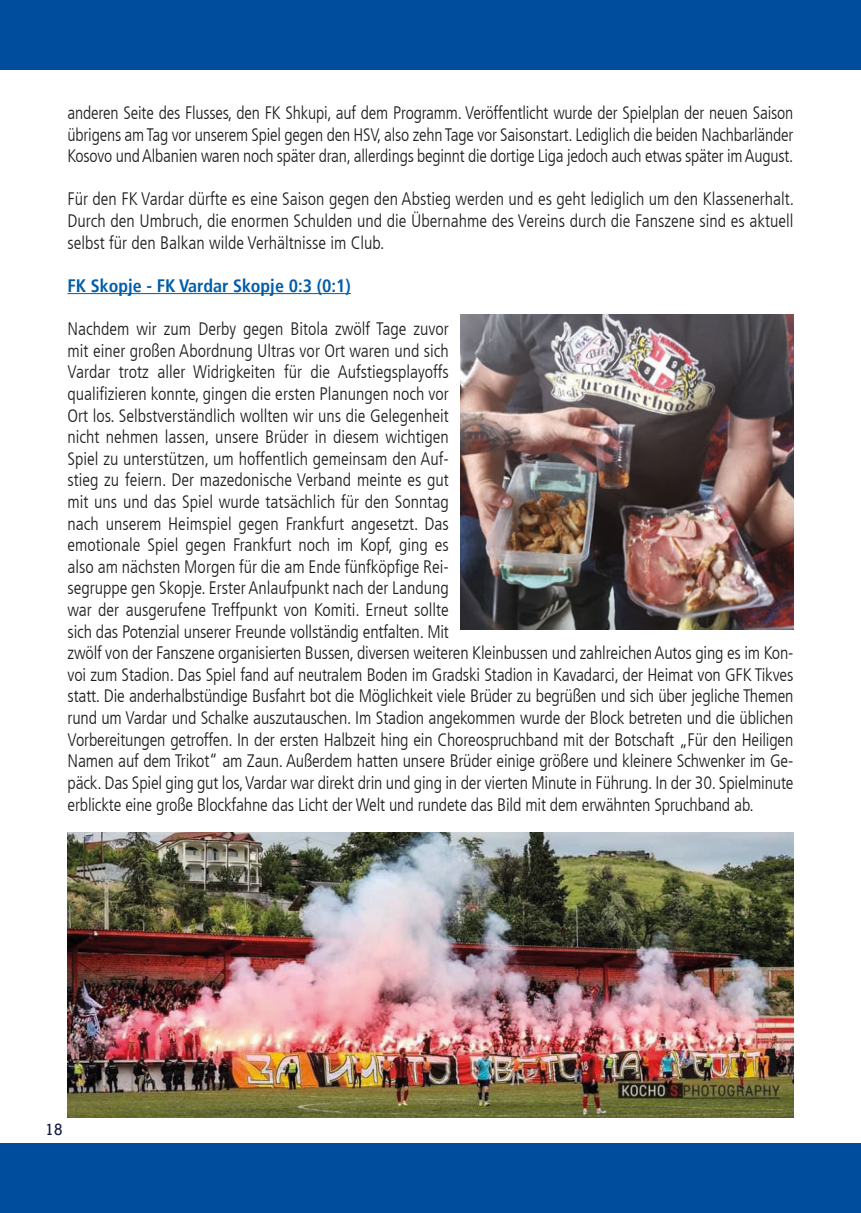
<style>
.page{position:relative;width:861px;height:1213px;background:#fff}
.page>*{position:absolute;margin:0;border:0;box-sizing:border-box;transform-origin:0 0}
._01_Fliestext{font:300 condensed 18px/21.6px "Frutiger LT";letter-spacing:-.01em;color:#1d1d1b;text-align:justify}
._03_Subheadline_Rubriken{font:700 condensed 18px "Frutiger LT";color:#005da9}
.t1{font:16px "Steinem";color:#131940}
</style>
<div class="page">
<hr style="left:68px;top:293px;width:283px;height:1px;background:#005da9">
<img style="left:68px;top:832px;width:725px;height:285px">
<img style="left:460px;top:314px;width:333px;height:315px">
<div style="left:0;top:1143px;width:850px;height:69px;background:#004d9d"></div>
<div style="left:850px;top:0;width:11px;height:69px;background:#004d9d"></div>
<div style="left:850px;top:1142px;width:11px;height:70px;background:#004d9d"></div>
<div style="left:0;top:0;width:850px;height:69px;background:#004d9d"></div>
<p class="_01_Fliestext" style="left:68px;top:102px;width:727px">anderen Seite des Flusses, den FK Shkupi, auf dem Programm. Veröffentlicht wurde der Spielplan der neuen Saison übrigens am Tag vor unserem Spiel gegen den HSV, also zehn Tage vor Saisonstart. Lediglich die beiden Nachbarländer Kosovo und Albanien waren noch später dran, allerdings beginnt die dortige Liga jedoch auch etwas später im August.</p>
<p class="_01_Fliestext" style="left:68px;top:188px;width:728px">Für den FK Vardar dürfte es eine Saison gegen den Abstieg werden und es geht lediglich um den Klassenerhalt.<br>Durch den Umbruch, die enormen Schulden und die Übernahme des Vereins durch die Fanszene sind es aktuell selbst für den Balkan wilde Verhältnisse im Club.</p>
<p class="_03_Subheadline_Rubriken" style="left:68px;top:275px;width:285px">FK Skopje - FK Vardar Skopje 0:3 (0:1)</p>
<p class="_01_Fliestext" style="left:68px;top:318px;width:727px;text-align:left">Nachdem wir zum Derby gegen Bitola zwölf Tage zuvor<br>mit einer großen Abordnung Ultras vor Ort waren und sich<br>Vardar trotz aller Widrigkeiten für die Aufstiegsplayoffs<br>qualifizieren konnte, gingen die ersten Planungen noch vor<br>Ort los. Selbstverständlich wollten wir uns die Gelegenheit<br>nicht nehmen lassen, unsere Brüder in diesem wichtigen<br>Spiel zu unterstützen, um hoffentlich gemeinsam den Auf-<br>stieg zu feiern. Der mazedonische Verband meinte es gut<br>mit uns und das Spiel wurde tatsächlich für den Sonntag<br>nach unserem Heimspiel gegen Frankfurt angesetzt. Das<br>emotionale Spiel gegen Frankfurt noch im Kopf, ging es<br>also am nächsten Morgen für die am Ende fünfköpfige Rei-<br>segruppe gen Skopje. Erster Anlaufpunkt nach der Landung<br>war der ausgerufene Treffpunkt von Komiti. Erneut sollte<br>sich das Potenzial unserer Freunde vollständig entfalten. Mit<br>zwölf von der Fanszene organisierten Bussen, diversen weiteren Kleinbussen und zahlreichen Autos ging es im Kon&shy;voi zum Stadion. Das Spiel fand auf neutralem Boden im Gradski Stadion in Kavadarci, der Heimat von GFK Tikves statt. Die anderhalbstündige Busfahrt bot die Möglichkeit viele Brüder zu begrüßen und sich über jegliche Themen rund um Vardar und Schalke auszutauschen. Im Stadion angekommen wurde der Block betreten und die üblichen Vorbereitungen getroffen. In der ersten Halbzeit hing ein Choreospruchband mit der Botschaft „Für den Heiligen Namen auf dem Trikot“ am Zaun. Außerdem hatten unsere Brüder einige größere und kleinere Schwenker im Ge&shy;päck. Das Spiel ging gut los, Vardar war direkt drin und ging in der vierten Minute in Führung. In der 30. Spielminute erblickte eine große Blockfahne das Licht der Welt und rundete das Bild mit dem erwähnten Spruchband ab.</p>
<p class="t1" style="left:45px;top:1120px;width:19px">18</p>
</div>
